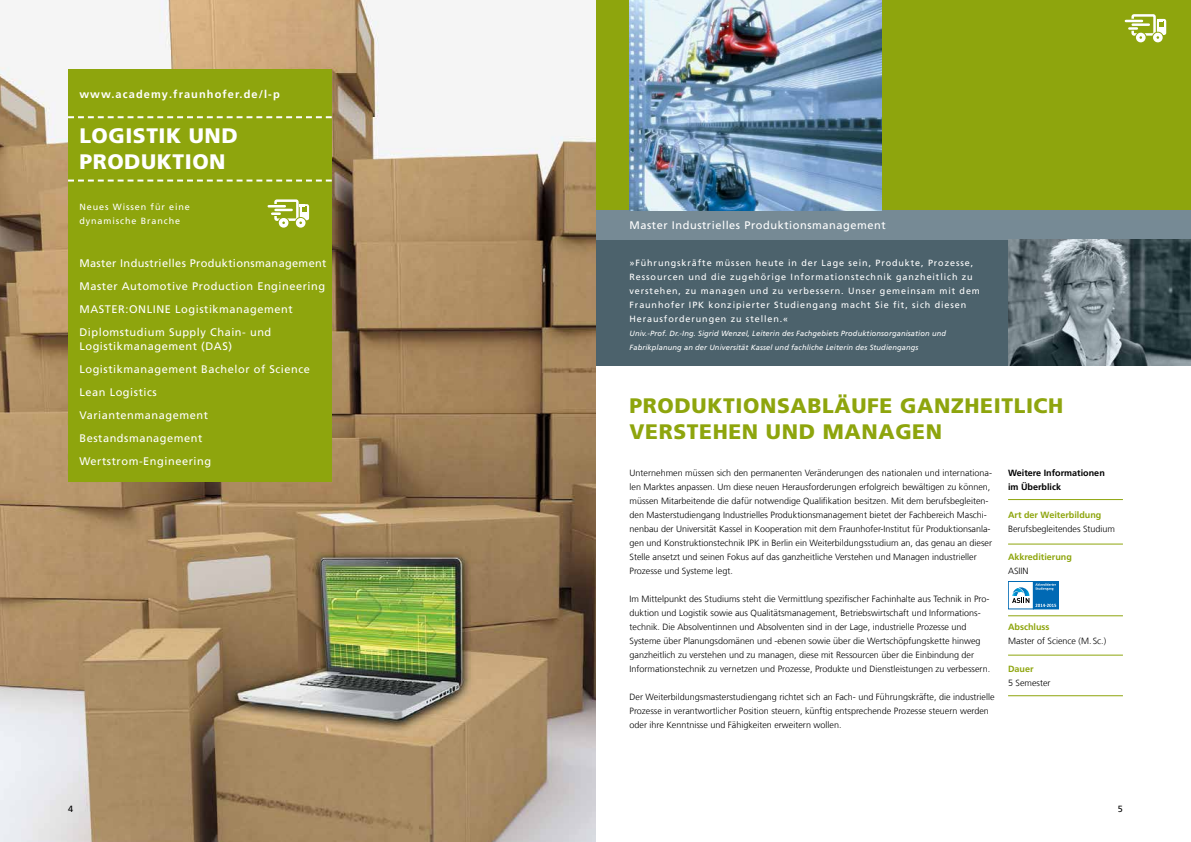
<style>
.page{position:relative;width:1191px;height:842px;background:#fff}
.page>*{position:absolute;margin:0;border:0;box-sizing:border-box;transform-origin:0 0}
.t1{font:900 21px/26px "Frutiger LT Com";letter-spacing:.03em;color:#8ea50d}
.t2{font:900 21px/26px "Frutiger LT Com";letter-spacing:.025em;color:#fff}
.t3{font:11px/23px "Frutiger LT Com";letter-spacing:.05em;color:#fff}
.t4{font:700 11px "Frutiger LT Com";letter-spacing:.1em;color:#fff}
.t5{font:300 9px/14px "Frutiger LT Com";color:#000}
.t6{font:9px/14px "Frutiger LT Com";letter-spacing:.1em;color:#fff}
.t7{font:700 9px "Frutiger LT Com";color:#8ea50d}
.t8{font:700 9px/14px "Frutiger LT Com";color:#000}
.t9{font:9px "Frutiger LT Com";color:#000}
.t10{font:italic 7.5px/14px "Frutiger LT Com";letter-spacing:.015em;color:#fff}
</style>
<div class="page">
<div style="left:595px;top:210px;width:596px;height:156px;background:#4c626c"></div>
<div style="left:595px;top:0;width:596px;height:210px;background:#8ea50d"></div>
<div style="left:595px;top:210px;width:596px;height:30px;background:#768a95"></div>
<img style="left:629px;top:0;width:253px;height:210px">
<img style="left:1008px;top:240px;width:183px;height:126px">
<hr style="left:1008px;top:695px;width:115px;height:1px;background:#8ea50d">
<hr style="left:1008px;top:655px;width:115px;height:1px;background:#8ea50d">
<hr style="left:1008px;top:499px;width:115px;height:1px;background:#8ea50d">
<hr style="left:1008px;top:544px;width:115px;height:1px;background:#8ea50d">
<hr style="left:1008px;top:615px;width:115px;height:1px;background:#8ea50d">
<svg style="left:1156px;top:19px;width:10px;height:16px"></svg>
<div style="left:1131px;top:14px;width:24px;height:22px;border:2px solid #fff"></div>
<svg style="left:1125px;top:19px;width:16px;height:1px"></svg>
<div style="left:1135px;top:32px;width:11px;height:11px;border:6px solid #8ea50d;border-radius:50%"></div>
<div style="left:1152px;top:32px;width:11px;height:11px;border:6px solid #8ea50d;border-radius:50%"></div>
<hr style="left:1132px;top:23px;width:16px;height:3px;background:#fff">
<svg style="left:1125px;top:20px;width:17px;height:10px"></svg>
<div style="left:1136px;top:33px;width:9px;height:9px;border:4px solid #fff;border-radius:50%"></div>
<div style="left:1153px;top:33px;width:9px;height:9px;border:4px solid #fff;border-radius:50%"></div>
<svg style="left:1156px;top:19px;width:7px;height:8px"></svg>
<img style="left:0;top:0;width:595px;height:842px">
<div style="left:68px;top:70px;width:264px;height:412px;background:#8ea50d"></div>
<svg style="left:68px;top:116px;width:264px;height:2px"></svg>
<svg style="left:68px;top:180px;width:264px;height:2px"></svg>
<div style="left:300px;top:204px;width:9px;height:16px;background:#fff;border-radius:2px"></div>
<div style="left:274px;top:199px;width:25px;height:22px;border:2px solid #fff"></div>
<div style="left:271px;top:211px;width:8px;height:5px;background:#8ea50d"></div>
<div style="left:278px;top:217px;width:11px;height:12px;border:6px solid #8ea50d;border-radius:50%"></div>
<div style="left:295px;top:217px;width:11px;height:12px;border:6px solid #8ea50d;border-radius:50%"></div>
<svg style="left:269px;top:205px;width:23px;height:10px"></svg>
<div style="left:279px;top:218px;width:9px;height:10px;border:4px solid #fff;border-radius:50%"></div>
<div style="left:296px;top:218px;width:9px;height:10px;border:4px solid #fff;border-radius:50%"></div>
<svg style="left:300px;top:204px;width:7px;height:8px"></svg>
<div style="left:1008px;top:581px;width:25px;height:28px;border:1px solid #0069b4"></div>
<div style="left:1033px;top:581px;width:25px;height:28px;background:#0069b4"></div>
<svg style="left:1012px;top:587px;width:17px;height:16px"></svg>
<svg style="left:1035px;top:583px;width:21px;height:7px"></svg>
<svg style="left:1035px;top:604px;width:21px;height:3px"></svg>
<p class="t4" style="left:79px;top:88px;width:202px">www.academy.fraunhofer.de/l-p</p>
<h1 class="t2" style="left:79px;top:123px;width:160px">LOGISTIK UND<br>PRODUKTION</h1>
<p class="t6" style="left:79px;top:200px;width:112px">Neues Wissen für eine dynamische Branche</p>
<p class="t3" style="left:79px;top:252px;width:249px">Master Industrielles Produktionsmanagement Master Automotive Production Engineering MASTER:ONLINE Logistikmanagement Diplomstudium Supply Chain- und</p>
<p class="t3" style="left:79px;top:335px;width:232px">Logistikmanagement (DAS)<br>Logistikmanagement Bachelor of Science<br>Lean Logistics<br>Variantenmanagement<br>Bestandsmanagement<br>Wertstrom-Engineering</p>
<p class="t9" style="left:68px;top:803px;width:7px">4</p>
<p class="t3" style="left:629px;top:214px;width:258px">Master Industrielles Produktionsmanagement</p>
<p class="t6" style="left:629px;top:256px;width:352px">»Führungskräfte müssen heute in der Lage sein, Produkte, Prozesse, Ressourcen und die zugehörige Informationstechnik ganzheitlich zu verstehen, zu managen und zu verbessern. Unser gemeinsam mit dem Fraunhofer IPK konzipierter Studiengang macht Sie fit, sich diesen Herausforderungen zu stellen.«</p>
<p class="t10" style="left:629px;top:326px;width:318px">Univ.-Prof. Dr.-Ing. Sigrid Wenzel, Leiterin des Fachgebiets Produktionsorganisation und<br>Fabrikplanung an der Universität Kassel und fachliche Leiterin des Studiengangs</p>
<h1 class="t1" style="left:629px;top:392px;width:435px">PRODUKTIONSABLÄUFE GANZHEITLICH<br>VERSTEHEN UND MANAGEN</h1>
<p class="t8" style="left:1008px;top:466px;width:98px">Weitere Informationen im Überblick</p>
<p class="t7" style="left:1008px;top:510px;width:95px">Art der Weiterbildung</p>
<p class="t5" style="left:1008px;top:522px;width:109px">Berufsbegleitendes Studium</p>
<p class="t7" style="left:1008px;top:552px;width:65px">Akkreditierung</p>
<p class="t5" style="left:1008px;top:564px;width:22px">ASIIN</p>
<p class="t5" style="left:629px;top:466px;width:364px">Unternehmen müssen sich den permanenten Veränderungen des nationalen und internationa&shy;len Marktes anpassen. Um diese neuen Herausforderungen erfolgreich bewältigen zu können, müssen Mitarbeitende die dafür notwendige Qualifikation besitzen. Mit dem berufsbegleiten&shy;den Masterstudiengang Industrielles Produktionsmanagement bietet der Fachbereich Maschi&shy;nenbau der Universität Kassel in Kooperation mit dem Fraunhofer-Institut für Produktionsanla&shy;gen und Konstruktionstechnik IPK in Berlin ein Weiterbildungsstudium an, das genau an dieser Stelle ansetzt und seinen Fokus auf das ganzheitliche Verstehen und Managen industrieller Prozesse und Systeme legt.</p>
<p class="t5" style="left:629px;top:592px;width:362px">Im Mittelpunkt des Studiums steht die Vermittlung spezifischer Fachinhalte aus Technik in Pro&shy;duktion und Logistik sowie aus Qualitätsmanagement, Betriebswirtschaft und Informations&shy;technik. Die Absolventinnen und Absolventen sind in der Lage, industrielle Prozesse und Systeme über Planungsdomänen und -ebenen sowie über die Wertschöpfungskette hinweg ganzheitlich zu verstehen und zu managen, diese mit Ressourcen über die Einbindung der Informationstechnik zu vernetzen und Prozesse, Produkte und Dienstleistungen zu verbessern.</p>
<p class="t5" style="left:629px;top:690px;width:366px">Der Weiterbildungsmasterstudiengang richtet sich an Fach- und Führungskräfte, die industrielle<br>Prozesse in verantwortlicher Position steuern, künftig entsprechende Prozesse steuern werden oder ihre Kenntnisse und Fähigkeiten erweitern wollen.</p>
<p class="t7" style="left:1008px;top:622px;width:43px">Abschluss</p>
<p class="t5" style="left:1008px;top:634px;width:100px">Master of Science (M. Sc.)</p>
<p class="t7" style="left:1008px;top:664px;width:27px">Dauer</p>
<p class="t5" style="left:1008px;top:676px;width:44px">5 Semester</p>
<p class="t9" style="left:1118px;top:803px;width:7px">5</p>
</div>
